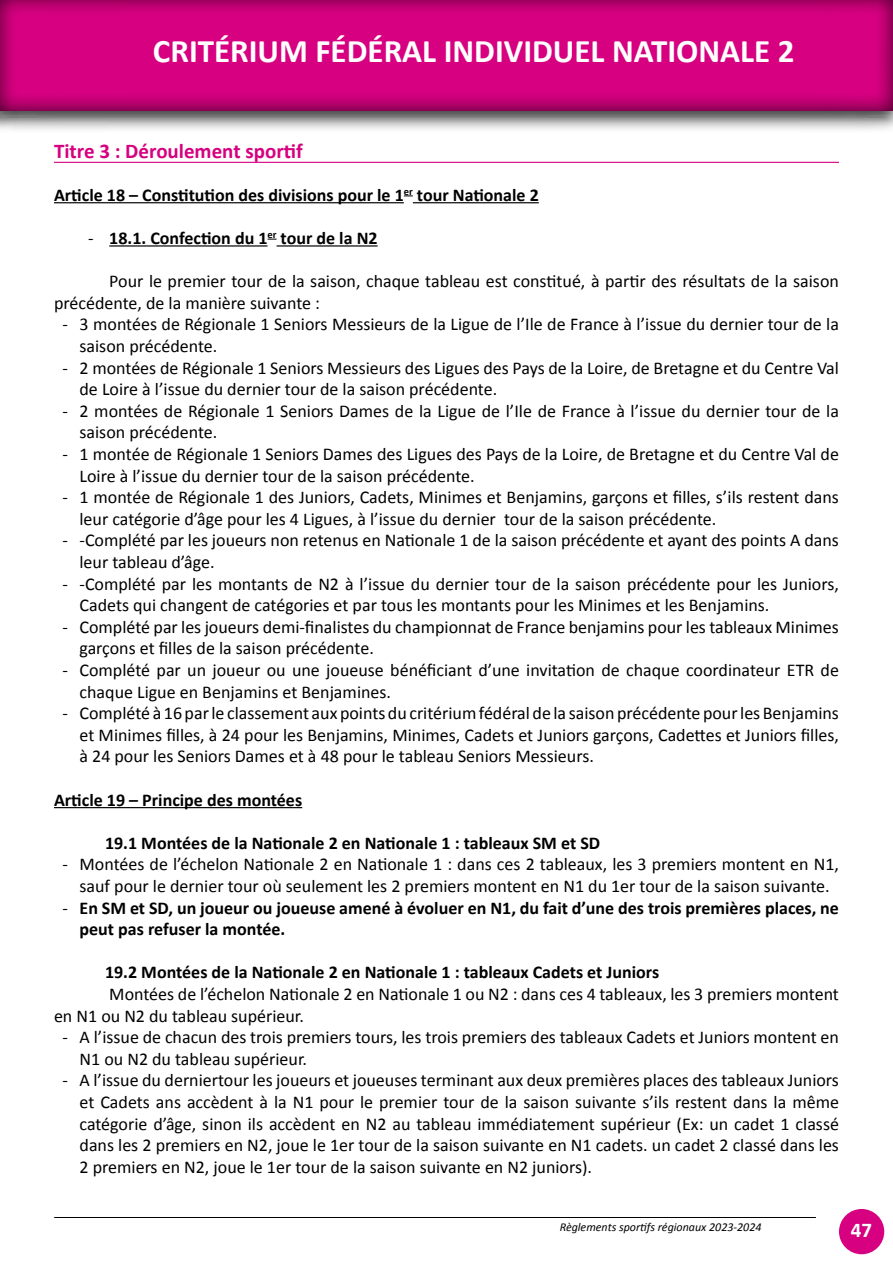
<style>
.page{position:relative;width:893px;height:1263px;background:#fff}
.page>*{position:absolute;margin:0;border:0;box-sizing:border-box;transform-origin:0 0}
.t1{font:700 33px "Calibri";color:#fff}
.t2{font:700 21px "Calibri";color:#d60080}
.t3{font:700 21px "Calibri";color:#fff}
.t4{font:18px/21.6px "Calibri";color:#000}
.t5{font:700 18px/21.6px "Calibri";color:#000}
.t6{font:italic 12px "Calibri";color:#000}
.s1{font-weight:400}
</style>
<div class="page">
<hr style="left:54px;top:1217px;width:762px;height:1px;background:#000">
<div style="left:839px;top:1209px;width:45px;height:45px;background:#d60080;border-radius:50%"></div>
<hr style="left:54px;top:162px;width:785px;height:1px;background:#d60080">
<hr style="left:54px;top:202px;width:350px;height:1px;background:#000">
<hr style="left:413px;top:202px;width:126px;height:1px;background:#000">
<hr style="left:109px;top:245px;width:159px;height:2px;background:#000">
<hr style="left:277px;top:245px;width:101px;height:2px;background:#000">
<hr style="left:54px;top:807px;width:248px;height:1px;background:#000">
<div style="left:0;top:0;width:893px;height:133px;background:#000;opacity:.75"></div>
<div style="left:0;top:0;width:893px;height:111px;background:#000;opacity:.75"></div>
<h1 class="t1" style="left:153px;top:28px;width:643px">CRITÉRIUM FÉDÉRAL INDIVIDUEL NATIONALE 2</h1>
<p class="t2" style="left:54px;top:136px;width:250px">Titre 3 : Déroulement sportif</p>
<p class="t5" style="left:54px;top:183px;width:486px">Article 18 – Constitution des divisions pour le 1<sup>er</sup> tour Nationale 2</p>
<p class="t5" style="left:88px;top:227px;width:291px"><span class="s1">-</span> 18.1. Confection du 1<sup>er</sup> tour de la N2</p>
<p class="t4" style="left:54px;top:270px;width:786px;text-indent:55px">Pour le premier tour de la saison, chaque tableau est constitué, à partir des résultats de la saison précédente, de la manière suivante :</p>
<p class="t4" style="left:80px;top:313px;width:761px;text-indent:-17px">- 3 montées de Régionale 1 Seniors Messieurs de la Ligue de l’Ile de France à l’issue du dernier tour de la saison précédente.</p>
<p class="t4" style="left:80px;top:356px;width:761px;text-indent:-17px">- 2 montées de Régionale 1 Seniors Messieurs des Ligues des Pays de la Loire, de Bretagne et du Centre Val de Loire à l’issue du dernier tour de la saison précédente.</p>
<p class="t4" style="left:80px;top:399px;width:761px;text-indent:-17px">- 2 montées de Régionale 1 Seniors Dames de la Ligue de l’Ile de France à l’issue du dernier tour de la saison précédente.</p>
<p class="t4" style="left:80px;top:443px;width:761px;text-indent:-17px">- 1 montée de Régionale 1 Seniors Dames des Ligues des Pays de la Loire, de Bretagne et du Centre Val de<br>Loire à l’issue du dernier tour de la saison précédente.</p>
<p class="t4" style="left:80px;top:486px;width:761px;text-indent:-17px">- 1 montée de Régionale 1 des Juniors, Cadets, Minimes et Benjamins, garçons et filles, s’ils restent dans leur catégorie d’âge pour les 4 Ligues, à l’issue du dernier tour de la saison précédente.</p>
<p class="t4" style="left:80px;top:529px;width:761px;text-indent:-17px">- -Complété par les joueurs non retenus en Nationale 1 de la saison précédente et ayant des points A dans leur tableau d’âge.</p>
<p class="t4" style="left:80px;top:572px;width:761px;text-indent:-17px">- -Complété par les montants de N2 à l’issue du dernier tour de la saison précédente pour les Juniors,<br>Cadets qui changent de catégories et par tous les montants pour les Minimes et les Benjamins.</p>
<p class="t4" style="left:80px;top:615px;width:761px;text-indent:-17px">- Complété par les joueurs demi-finalistes du championnat de France benjamins pour les tableaux Minimes garçons et filles de la saison précédente.</p>
<p class="t4" style="left:80px;top:659px;width:761px;text-indent:-17px">- Complété par un joueur ou une joueuse bénéficiant d’une invitation de chaque coordinateur ETR de chaque Ligue en Benjamins et Benjamines.</p>
<p class="t4" style="left:80px;top:702px;width:761px;text-align:justify;text-indent:-17px">- Complété à 16 par le classement aux points du critérium fédéral de la saison précédente pour les Benjamins et Minimes filles, à 24 pour les Benjamins, Minimes, Cadets et Juniors garçons, Cadettes et Juniors filles, à 24 pour les Seniors Dames et à 48 pour le tableau Seniors Messieurs.</p>
<p class="t5" style="left:54px;top:788px;width:250px">Article 19 – Principe des montées</p>
<p class="t5" style="left:105px;top:831px;width:497px">19.1 Montées de la Nationale 2 en Nationale 1 : tableaux SM et SD</p>
<p class="t4" style="left:63px;top:853px;width:778px;text-align:center">- Montées de l’échelon Nationale 2 en Nationale 1 : dans ces 2 tableaux, les 3 premiers montent en N1, sauf pour le dernier tour où seulement les 2 premiers montent en N1 du 1er tour de la saison suivante.</p>
<p class="t5" style="left:80px;top:896px;width:761px;text-indent:-17px"><span class="s1">-</span> En SM et SD, un joueur ou joueuse amené à évoluer en N1, du fait d’une des trois premières places, ne peut pas refuser la montée.</p>
<p class="t5" style="left:105px;top:961px;width:556px">19.2 Montées de la Nationale 2 en Nationale 1 : tableaux Cadets et Juniors</p>
<p class="t4" style="left:54px;top:983px;width:786px;text-indent:55px">Montées de l’échelon Nationale 2 en Nationale 1 ou N2 : dans ces 4 tableaux, les 3 premiers montent en N1 ou N2 du tableau supérieur.</p>
<p class="t4" style="left:80px;top:1026px;width:761px;text-indent:-17px">- A l’issue de chacun des trois premiers tours, les trois premiers des tableaux Cadets et Juniors montent en<br>N1 ou N2 du tableau supérieur.</p>
<p class="t4" style="left:80px;top:1069px;width:761px;text-align:justify;text-indent:-17px">- A l’issue du derniertour les joueurs et joueuses terminant aux deux premières places des tableaux Juniors et Cadets ans accèdent à la N1 pour le premier tour de la saison suivante s’ils restent dans la même catégorie d’âge, sinon ils accèdent en N2 au tableau immédiatement supérieur (Ex: un cadet 1 classé dans les 2 premiers en N2, joue le 1er tour de la saison suivante en N1 cadets. un cadet 2 classé dans les 2 premiers en N2, joue le 1er tour de la saison suivante en N2 juniors).</p>
<p class="t6" style="left:560px;top:1218px;width:203px">Règlements sportifs régionaux 2023-2024</p>
<p class="t3" style="left:851px;top:1215px;width:23px">47</p>
</div>
